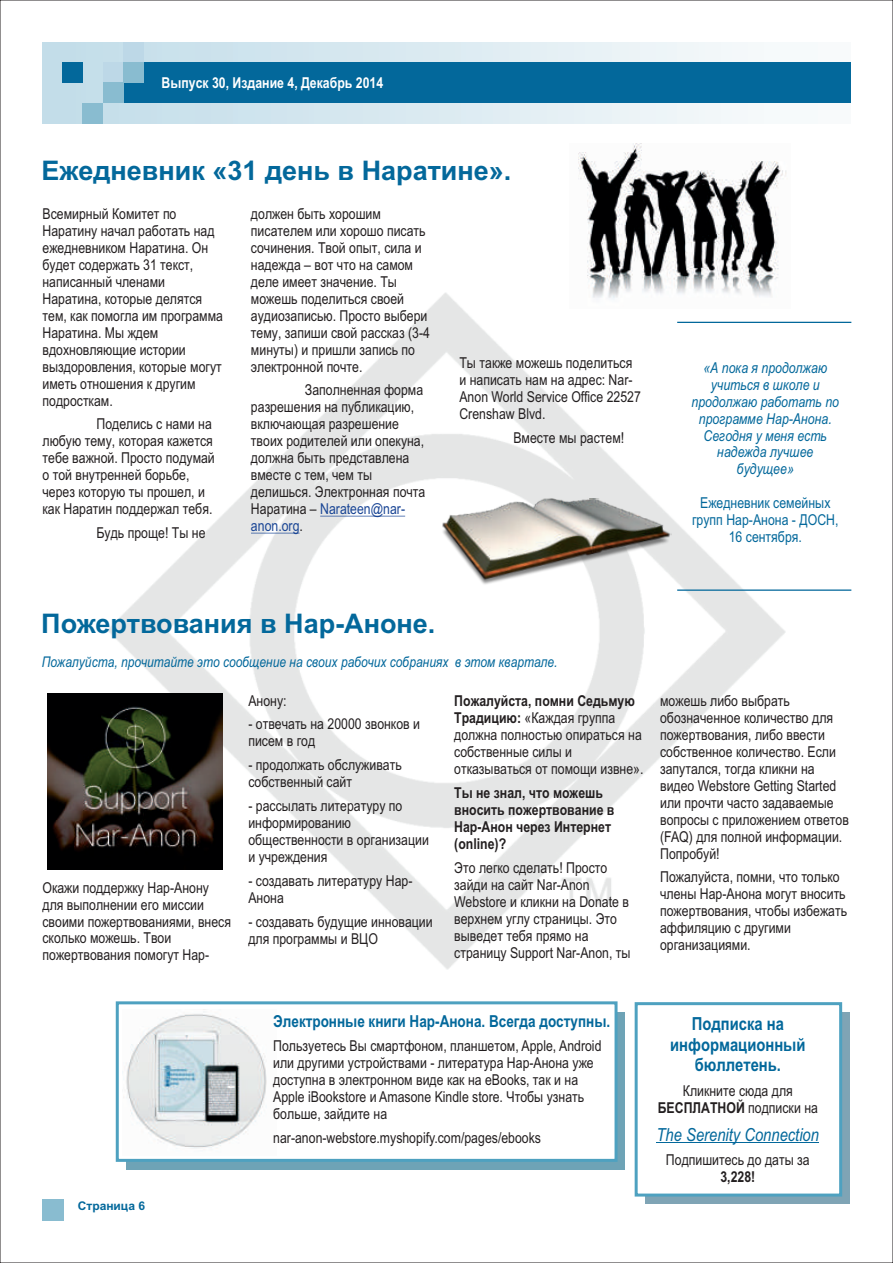
<style>
.page{position:relative;width:893px;height:1263px;background:#fff}
.page>*{position:absolute;margin:0;border:0;box-sizing:border-box;transform-origin:0 0}
.t1{font:700 27px "Arial";color:#03689b}
.t2{font:700 18px/20.5px "Arial Narrow";color:#03689b;text-align:center}
.t3{font:italic 18px "Arial Narrow";color:#03689b}
.t4{font:700 16.5px "Arial Narrow";color:#03689b}
.t5{font:15px/17px "Arial Narrow";color:#231f20}
.t6{font:italic 15px/16.8px "Arial Narrow";color:#03689b;text-align:center}
.t7{font:700 15px "Arial Narrow";color:#231f20}
.t8{font:15px/17px "Arial Narrow";color:#03689b;text-align:center}
.t9{font:15px/17px "Arial Narrow";color:#194595}
.t10{font:700 15px "Arial Narrow";color:#fff}
.t11{font:italic 14.7px "Arial Narrow";color:#03689b}
.t12{font:700 12px "Arial";color:#03689b}
.s1{color:#231f20}
.s2{font-weight:700}
</style>
<div class="page">
<img style="left:108px;top:293px;width:678px;height:676px">
<div style="left:43px;top:1199px;width:21px;height:21px;background:#89bcd0"></div>
<div style="left:43px;top:43px;width:807px;height:80px;background:linear-gradient(to right,#c0dce8,#fafcfc)"></div>
<div style="left:123px;top:63px;width:727px;height:40px;background:#03689b"></div>
<div style="left:123px;top:43px;width:20px;height:20px;background:#bdd8e7"></div>
<div style="left:103px;top:63px;width:20px;height:20px;background:#bdd8e7"></div>
<div style="left:123px;top:63px;width:20px;height:20px;background:#89bcd0"></div>
<div style="left:103px;top:83px;width:20px;height:20px;background:#89bcd0"></div>
<div style="left:83px;top:103px;width:20px;height:20px;background:#89bcd0"></div>
<div style="left:63px;top:63px;width:20px;height:20px;background:#03689b"></div>
<hr style="left:320px;top:516px;width:85px;height:1px;background:#194595">
<hr style="left:251px;top:533px;width:49px;height:1px;background:#194595">
<img style="left:570px;top:144px;width:217px;height:165px">
<img style="left:47px;top:693px;width:176px;height:176px">
<hr style="left:677px;top:322px;width:174px;height:1px;background:#03689b">
<hr style="left:677px;top:589px;width:174px;height:2px;background:#03689b">
<img style="left:436px;top:490px;width:236px;height:107px">
<div style="left:126px;top:1012px;width:499px;height:157px;background:#6ea3b6"></div>
<svg style="left:115px;top:1001px;width:503px;height:161px;background:#f2f8fa"></svg>
<div style="left:645px;top:1013px;width:205px;height:191px;background:#014b6d;opacity:.5"></div>
<div style="left:636px;top:1004px;width:205px;height:191px;background:#fff"></div>
<div style="left:635px;top:1002px;width:207px;height:194px;border:3px solid #4ea1c0"></div>
<img style="left:122px;top:1009px;width:154px;height:146px">
<hr style="left:657px;top:1142px;width:162px;height:1px;background:#03689b">
<p class="t10" style="left:162px;top:77px;width:223px">Выпуск 30, Издание 4, Декабрь 2014</p>
<h1 class="t1" style="left:42px;top:161px;width:471px">Ежедневник «31 день в Наратине».</h1>
<p class="t5" style="left:43px;top:206px;width:135px">Всемирный Комитет по</p>
<p class="t5" style="left:251px;top:206px;width:132px">должен быть хорошим</p>
<p class="t5" style="left:43px;top:223px;width:174px">Наратину начал работать над</p>
<p class="t5" style="left:251px;top:223px;width:176px">писателем или хорошо писать</p>
<p class="t5" style="left:43px;top:240px;width:167px">ежедневником Наратина. Он</p>
<p class="t5" style="left:251px;top:240px;width:172px">сочинения. Твой опыт, сила и</p>
<p class="t5" style="left:43px;top:257px;width:152px">будет содержать 31 текст,</p>
<p class="t5" style="left:251px;top:257px;width:164px">надежда – вот что на самом</p>
<p class="t5" style="left:43px;top:274px;width:124px">написанный членами</p>
<p class="t5" style="left:251px;top:274px;width:148px">деле имеет значение. Ты</p>
<p class="t5" style="left:43px;top:291px;width:161px">Наратина, которые делятся</p>
<p class="t5" style="left:251px;top:291px;width:155px">можешь поделиться своей</p>
<p class="t5" style="left:43px;top:308px;width:182px">тем, как помогла им программа</p>
<p class="t5" style="left:251px;top:308px;width:178px">аудиозаписью. Просто выбери</p>
<p class="t5" style="left:43px;top:325px;width:117px">Наратина. Мы ждем</p>
<p class="t5" style="left:251px;top:325px;width:181px">тему, запиши свой рассказ (3-4</p>
<p class="t5" style="left:43px;top:342px;width:145px">вдохновляющие истории</p>
<p class="t5" style="left:251px;top:342px;width:166px">минуты) и пришли запись по</p>
<p class="t5" style="left:459px;top:356px;width:174px">Ты также можешь поделиться</p>
<p class="t5" style="left:43px;top:359px;width:181px">выздоровления, которые могут</p>
<p class="t5" style="left:251px;top:359px;width:113px">электронной почте.</p>
<p class="t5" style="left:43px;top:376px;width:155px">иметь отношения к другим</p>
<p class="t5" style="left:459px;top:373px;width:175px">и написать нам на адрес: Nar-</p>
<p class="t5" style="left:305px;top:383px;width:120px">Заполненная форма</p>
<p class="t5" style="left:459px;top:390px;width:183px">Anon World Service Office 22527</p>
<p class="t5" style="left:43px;top:393px;width:72px">подросткам.</p>
<p class="t5" style="left:251px;top:400px;width:165px">разрешения на публикацию,</p>
<p class="t5" style="left:459px;top:407px;width:88px">Crenshaw Blvd.</p>
<p class="t5" style="left:97px;top:417px;width:117px">Поделись с нами на</p>
<p class="t5" style="left:251px;top:417px;width:150px">включающая разрешение</p>
<p class="t5" style="left:43px;top:434px;width:172px">любую тему, которая кажется</p>
<p class="t5" style="left:513px;top:431px;width:112px">Вместе мы растем!</p>
<p class="t5" style="left:251px;top:434px;width:175px">твоих родителей или опекуна,</p>
<p class="t5" style="left:43px;top:451px;width:174px">тебе важной. Просто подумай</p>
<p class="t5" style="left:251px;top:451px;width:160px">должна быть представлена</p>
<p class="t5" style="left:43px;top:468px;width:148px">о той внутренней борьбе,</p>
<p class="t5" style="left:251px;top:468px;width:123px">вместе с тем, чем ты</p>
<p class="t5" style="left:43px;top:485px;width:164px">через которую ты прошел, и</p>
<p class="t5" style="left:251px;top:485px;width:176px">делишься. Электронная почта</p>
<p class="t5" style="left:43px;top:502px;width:171px">как Наратин поддержал тебя.</p>
<p class="t9" style="left:251px;top:502px;width:156px"><span class="s1">Наратина –</span> Narateen@nar&shy;anon.org<span class="s1">.</span></p>
<p class="t5" style="left:97px;top:526px;width:111px">Будь проще! Ты не</p>
<h1 class="t1" style="left:41px;top:613px;width:396px">Пожертвования в Нар-Аноне.</h1>
<p class="t11" style="left:42px;top:657px;width:517px">Пожалуйста, прочитайте это сообщение на своих рабочих собраниях в этом квартале.</p>
<p class="t6" style="left:692px;top:361px;width:149px">«А пока я продолжаю учиться в школе и продолжаю работать по программе Нар-Анона.<br>Сегодня у меня есть надежда лучшее будущее»</p>
<p class="t8" style="left:692px;top:496px;width:148px">Ежедневник семейных групп Нар-Анона - ДОСН,<br>16 сентября.</p>
<p class="t5" style="left:248px;top:693px;width:40px">Анону:</p>
<p class="t7" style="left:454px;top:695px;width:182px">Пожалуйста, помни Седьмую</p>
<p class="t5" style="left:660px;top:693px;width:131px">можешь либо выбрать</p>
<p class="t5" style="left:454px;top:711px;width:163px"><span class="s2">Традицию:</span> «Каждая группа</p>
<p class="t5" style="left:660px;top:710px;width:175px">обозначенное количество для</p>
<p class="t5" style="left:248px;top:717px;width:173px">- отвечать на 20000 звонков и</p>
<p class="t5" style="left:454px;top:728px;width:372px">должна полностью опираться на пожертвования, либо ввести</p>
<p class="t5" style="left:248px;top:734px;width:68px">писем в год</p>
<p class="t5" style="left:454px;top:745px;width:119px">собственные силы и</p>
<p class="t5" style="left:660px;top:744px;width:177px">собственное количество. Если</p>
<p class="t5" style="left:248px;top:758px;width:155px">- продолжать обслуживать</p>
<p class="t5" style="left:454px;top:762px;width:362px">отказываться от помощи извне». запутался, тогда кликни на</p>
<p class="t5" style="left:248px;top:775px;width:105px">собственный сайт</p>
<p class="t5" style="left:660px;top:778px;width:178px">видео Webstore Getting Started</p>
<p class="t7" style="left:454px;top:787px;width:150px">Ты не знал, что можешь</p>
<p class="t5" style="left:660px;top:795px;width:175px">или прочти часто задаваемые</p>
<p class="t5" style="left:248px;top:799px;width:156px">- рассылать литературу по</p>
<p class="t7" style="left:454px;top:804px;width:162px">вносить пожертвование в</p>
<p class="t5" style="left:248px;top:816px;width:104px">информированию</p>
<p class="t5" style="left:660px;top:812px;width:190px">вопросы с приложением ответов</p>
<p class="t7" style="left:454px;top:821px;width:158px">Нар-Анон через Интернет</p>
<p class="t5" style="left:248px;top:833px;width:182px">общественности в организации</p>
<p class="t5" style="left:660px;top:829px;width:184px">(FAQ) для полной информации.</p>
<p class="t7" style="left:454px;top:838px;width:53px">(online)?</p>
<p class="t5" style="left:248px;top:850px;width:81px">и учреждения</p>
<p class="t5" style="left:660px;top:846px;width:61px">Попробуй!</p>
<p class="t5" style="left:454px;top:861px;width:155px">Это легко сделать! Просто</p>
<p class="t5" style="left:660px;top:870px;width:181px">Пожалуйста, помни, что только</p>
<p class="t5" style="left:248px;top:873px;width:166px">- создавать литературу Нар-</p>
<p class="t5" style="left:43px;top:880px;width:168px">Окажи поддержку Нар-Анону</p>
<p class="t5" style="left:454px;top:878px;width:137px">зайди на сайт Nar-Anon</p>
<p class="t5" style="left:248px;top:890px;width:37px">Анона</p>
<p class="t5" style="left:660px;top:887px;width:187px">члены Нар-Анона могут вносить</p>
<p class="t5" style="left:43px;top:897px;width:163px">для выполнении его миссии</p>
<p class="t5" style="left:454px;top:895px;width:176px">Webstore и кликни на Donate в</p>
<p class="t5" style="left:660px;top:904px;width:189px">пожертвования, чтобы избежать</p>
<p class="t5" style="left:43px;top:914px;width:190px">своими пожертвованиями, внеся</p>
<p class="t5" style="left:454px;top:912px;width:164px">верхнем углу страницы. Это</p>
<p class="t5" style="left:248px;top:914px;width:186px">- создавать будущие инновации</p>
<p class="t5" style="left:660px;top:921px;width:132px">аффиляцию с другими</p>
<p class="t5" style="left:43px;top:931px;width:130px">сколько можешь. Твои</p>
<p class="t5" style="left:248px;top:931px;width:131px">для программы и ВЦО</p>
<p class="t5" style="left:454px;top:929px;width:136px">выведет тебя прямо на</p>
<p class="t5" style="left:660px;top:938px;width:92px">организациями.</p>
<p class="t5" style="left:43px;top:948px;width:168px">пожертвования помогут Нар-</p>
<p class="t5" style="left:454px;top:946px;width:178px">страницу Support Nar-Anon, ты</p>
<p class="t12" style="left:78px;top:1201px;width:69px">Страница 6</p>
<p class="t4" style="left:273px;top:1015px;width:338px">Электронные книги Нар-Анона. Всегда доступны.</p>
<p class="t5" style="left:273px;top:1039px;width:330px">Пользуетесь Вы смартфоном, планшетом, Apple, Android или другими устройствами - литература Нар-Анона уже доступна в электронном виде как на eBooks, так и на Apple iBookstore и Amasone Kindle store. Чтобы узнать больше, зайдите на</p>
<p class="t5" style="left:273px;top:1131px;width:269px">nar-anon-webstore.myshopify.com/pages/ebooks</p>
<p class="t2" style="left:670px;top:1015px;width:137px">Подписка на информационный бюллетень.</p>
<p class="t5" style="left:658px;top:1083px;width:162px;text-align:center">Кликните сюда для<br><span class="s2">БЕСПЛАТНОЙ</span> подписки на</p>
<p class="t5" style="left:666px;top:1153px;width:145px">Подпишитесь до даты за</p>
<p class="t7" style="left:720px;top:1171px;width:36px">3,228!</p>
<p class="t3" style="left:657px;top:1127px;width:164px">The Serenity Connection</p>
</div>
